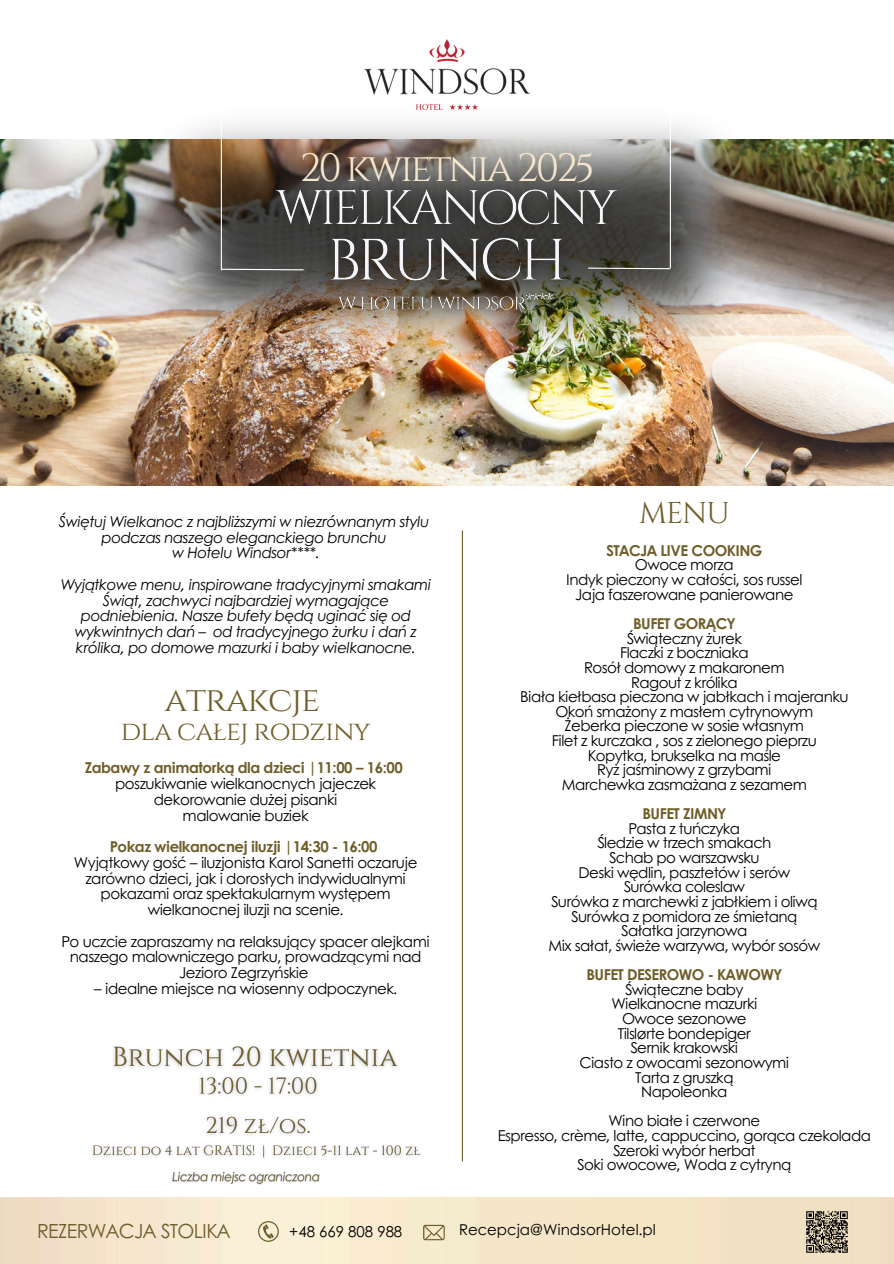
<style>
.page{position:relative;width:894px;height:1264px;background:#fff}
.page>*{position:absolute;margin:0;border:0;box-sizing:border-box;transform-origin:0 0}
.t1{font:39.45px "Cinzel";letter-spacing:-.075em;color:#f5e6ce}
.t2{font:34.5px "Cinzel";letter-spacing:-.03em;color:#705e2a}
.t3{font:30px "Cinzel";color:#705e2a}
.t4{font:27px "Cinzel";letter-spacing:-.03em;color:#705e2a}
.t5{font:19.5px "Century Gothic";letter-spacing:-.03em;color:#705e2a}
.t6{font:15px/15.8px "Century Gothic";letter-spacing:-.035em;color:#000;text-align:center}
.t7{font:italic 15px/15.8px "Century Gothic";letter-spacing:-.03em;color:#000;text-align:center}
.t8{font:700 15px "Century Gothic";letter-spacing:-.03em;color:#705e2a}
.t9{font:15px "Century Gothic";color:#000}
</style>
<div class="page">
<img style="left:0;top:139px;width:893px;height:347px">
<img style="left:147px;top:109px;width:609px;height:259px">
<img style="left:0;top:1197px;width:893px;height:66px">
<svg style="left:258px;top:1220px;width:20px;height:21px"></svg>
<svg style="left:423px;top:1224px;width:21px;height:16px"></svg>
<img style="left:252px;top:169px;width:388px;height:165px">
<hr style="left:221px;top:0;width:1px;height:270px;background:#fff">
<hr style="left:669px;top:0;width:1px;height:268px;background:#fff">
<svg style="left:587px;top:267px;width:84px;height:3px"></svg>
<svg style="left:220px;top:268px;width:84px;height:3px"></svg>
<img style="left:804px;top:1208px;width:45px;height:45px">
<img style="left:364px;top:39px;width:165px;height:70px">
<img style="left:172px;top:1171px;width:148px;height:14px">
<img style="left:92px;top:1046px;width:329px;height:112px">
<hr style="left:461px;top:530px;width:2px;height:631px;background:#705e2a">
<p class="t1" style="left:299px;top:142px;width:296px">20 kwietnia 2025</p>
<h1 class="t7" style="left:59px;top:513px;width:372px">Świętuj Wielkanoc z najbliższymi w niezrównanym stylu</h1>
<p class="t7" style="left:101px;top:528px;width:286px">podczas naszego eleganckiego brunchu</p>
<p class="t7" style="left:172px;top:544px;width:149px">w Hotelu Windsor****.</p>
<p class="t7" style="left:60px;top:576px;width:372px">Wyjątkowe menu, inspirowane tradycyjnymi smakami Świąt, zachwyci najbardziej wymagające podniebienia. Nasze bufety będą uginać się od wykwintnych dań – od tradycyjnego żurku i dań z królika, po domowe mazurki i baby wielkanocne.</p>
<p class="t2" style="left:164px;top:678px;width:157px">atrakcje</p>
<p class="t4" style="left:121px;top:713px;width:251px">dla całej rodziny</p>
<p class="t8" style="left:85px;top:756px;width:319px">Zabawy z animatorką dla dzieci |11:00 – 16:00</p>
<p class="t6" style="left:115px;top:775px;width:262px">poszukiwanie wielkanocnych jajeczek</p>
<p class="t6" style="left:154px;top:790px;width:185px">dekorowanie dużej pisanki</p>
<h4 class="t6" style="left:182px;top:806px;width:127px">malowanie buziek</h4>
<p class="t8" style="left:110px;top:835px;width:269px">Pokaz wielkanocnej iluzji |14:30 - 16:00</p>
<p class="t6" style="left:74px;top:853px;width:345px">Wyjątkowy gość – iluzjonista Karol Sanetti oczaruje zarówno dzieci, jak i dorosłych indywidualnymi pokazami oraz spektakularnym występem wielkanocnej iluzji na scenie.</p>
<p class="t6" style="left:62px;top:932px;width:369px">Po uczcie zapraszamy na relaksujący spacer alejkami naszego malowniczego parku, prowadzącymi nad<br>Jezioro Zegrzyńskie</p>
<p class="t6" style="left:94px;top:979px;width:305px">– idealne miejsce na wiosenny odpoczynek.</p>
<p class="t3" style="left:639px;top:494px;width:92px">MENU</p>
<p class="t8" style="left:606px;top:539px;width:158px">STACJA LIVE COOKING</p>
<p class="t6" style="left:634px;top:556px;width:100px">Owoce morza</p>
<p class="t6" style="left:566px;top:571px;width:238px">Indyk pieczony w całości, sos russel</p>
<p class="t6" style="left:575px;top:585px;width:220px">Jaja faszerowane panierowane</p>
<p class="t8" style="left:633px;top:612px;width:104px">BUFET GORĄCY</p>
<p class="t6" style="left:626px;top:629px;width:117px">Świąteczny żurek</p>
<p class="t6" style="left:619px;top:644px;width:130px">Flaczki z boczniaka</p>
<p class="t6" style="left:584px;top:659px;width:202px">Rosół domowy z makaronem</p>
<p class="t6" style="left:631px;top:673px;width:108px">Ragout z królika</p>
<p class="t6" style="left:520px;top:688px;width:330px">Biała kiełbasa pieczona w jabłkach i majeranku</p>
<p class="t6" style="left:555px;top:702px;width:259px">Okoń smażony z masłem cytrynowym</p>
<p class="t6" style="left:564px;top:717px;width:241px">Żeberka pieczone w sosie własnym</p>
<p class="t6" style="left:551px;top:732px;width:266px">Filet z kurczaka , sos z zielonego pieprzu</p>
<p class="t6" style="left:587px;top:746px;width:195px">Kopytka, brukselka na maśle</p>
<p class="t6" style="left:597px;top:761px;width:176px">Ryż jaśminowy z grzybami</p>
<p class="t6" style="left:561px;top:776px;width:246px">Marchewka zasmażana z sezamem</p>
<p class="t8" style="left:642px;top:802px;width:85px">BUFET ZIMNY</p>
<p class="t6" style="left:628px;top:819px;width:113px">Pasta z tuńczyka</p>
<p class="t6" style="left:597px;top:834px;width:175px">Śledzie w trzech smakach</p>
<p class="t6" style="left:609px;top:849px;width:152px">Schab po warszawsku</p>
<p class="t6" style="left:578px;top:863px;width:213px">Deski wędlin, pasztetów i serów</p>
<p class="t6" style="left:623px;top:878px;width:123px">Surówka coleslaw</p>
<p class="t6" style="left:551px;top:893px;width:268px">Surówka z marchewki z jabłkiem i oliwą</p>
<p class="t6" style="left:571px;top:907px;width:227px">Surówka z pomidora ze śmietaną</p>
<p class="t6" style="left:621px;top:922px;width:128px">Sałatka jarzynowa</p>
<p class="t6" style="left:548px;top:936px;width:273px">Mix sałat, świeże warzywa, wybór sosów</p>
<p class="t8" style="left:586px;top:963px;width:197px">BUFET DESEROWO - KAWOWY</p>
<p class="t6" style="left:625px;top:980px;width:120px">Świąteczne baby</p>
<p class="t6" style="left:611px;top:995px;width:147px">Wielkanocne mazurki</p>
<p class="t6" style="left:621px;top:1010px;width:126px">Owoce sezonowe</p>
<p class="t6" style="left:617px;top:1024px;width:134px">Tilslørte bondepiger</p>
<p class="t6" style="left:630px;top:1039px;width:109px">Sernik krakowski</p>
<p class="t6" style="left:579px;top:1053px;width:211px">Ciasto z owocami sezonowymi</p>
<p class="t6" style="left:635px;top:1068px;width:100px">Tarta z gruszką</p>
<p class="t6" style="left:641px;top:1083px;width:88px">Napoleonka</p>
<p class="t6" style="left:608px;top:1112px;width:153px">Wino białe i czerwone</p>
<p class="t6" style="left:497px;top:1127px;width:375px">Espresso, crème, latte, cappuccino, gorąca czekolada</p>
<p class="t6" style="left:613px;top:1141px;width:144px">Szeroki wybór herbat</p>
<p class="t6" style="left:577px;top:1156px;width:215px">Soki owocowe, Woda z cytryną</p>
<p class="t5" style="left:37px;top:1215px;width:195px">REZERWACJA STOLIKA</p>
<p class="t9" style="left:289px;top:1219px;width:114px">+48 669 808 988</p>
<p class="t9" style="left:459px;top:1218px;width:198px">Recepcja@WindsorHotel.pl</p>
</div>
